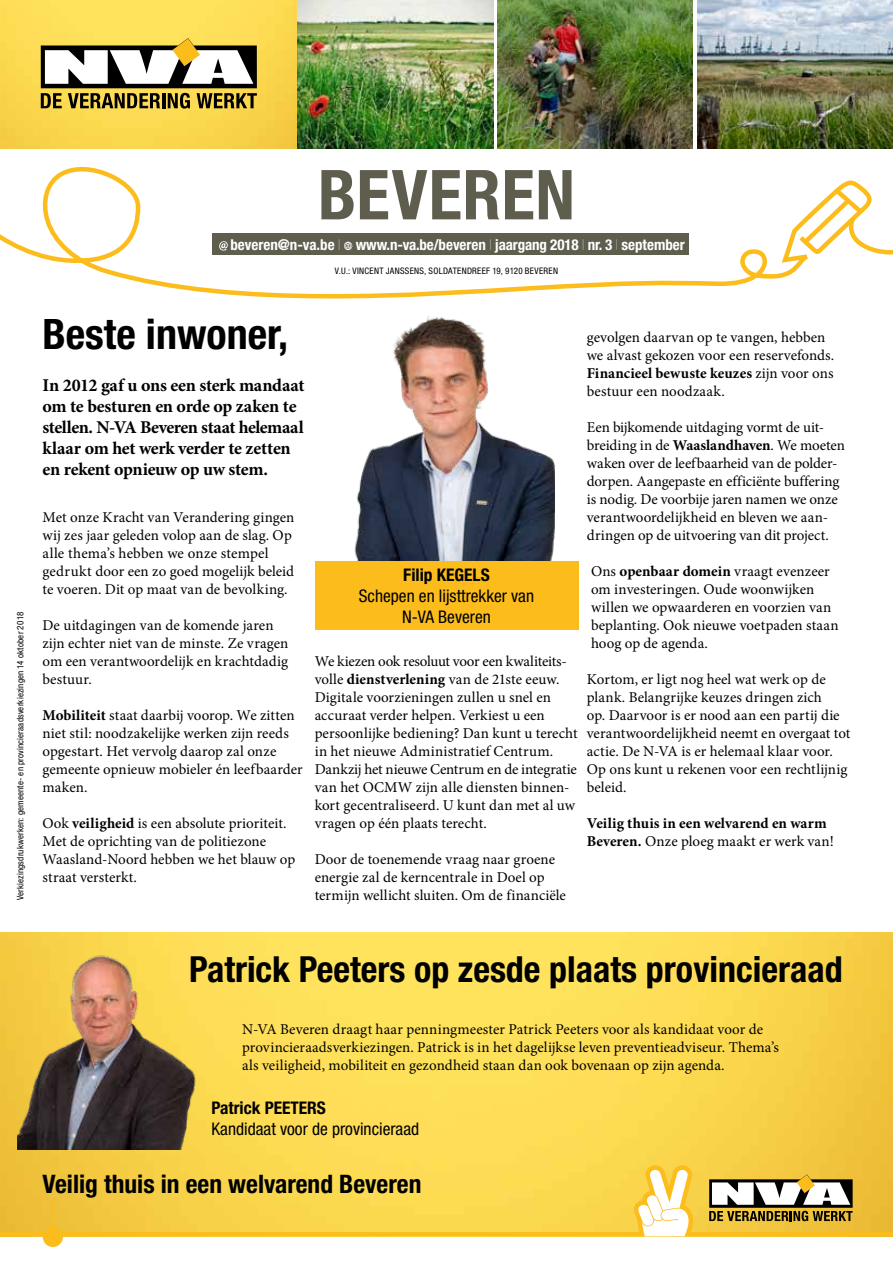
<style>
.page{position:relative;width:893px;height:1263px;background:#fff}
.page>*{position:absolute;margin:0;border:0;box-sizing:border-box;transform-origin:0 0}
.t1{font:700 condensed 69px "Helvetica Neue LT Std";letter-spacing:.01em;color:#5e5d4e}
.t2{font:700 condensed 42px "Helvetica Neue LT Std";color:#000}
.t3{font:700 condensed 36px "Helvetica Neue LT Std";color:#000}
.t4{font:700 condensed 25.5px "Helvetica Neue LT Std";color:#000}
.t5{font:700 18px/21px "Minion Pro";letter-spacing:-.02em;color:#000}
.t6{font:condensed 17.4px/21.3px "Helvetica Neue LT Std";color:#000;text-align:center}
.t7{font:700 condensed 17.4px "Helvetica Neue LT Std";color:#000}
.t8{font:15px/18px "Minion Pro";color:#000}
.t9{font:700 15px/18px "Minion Pro";letter-spacing:.005em;color:#000}
.t10{font:700 condensed 15px "Helvetica Neue LT Std";color:#fff}
.t11{font:condensed 9px "Helvetica Neue LT Std";letter-spacing:.02em;color:#000}
.s1{font-weight:200}
.s2{font-weight:700}
.s3{font-weight:400}
</style>
<div class="page">
<img style="left:0;top:932px;width:893px;height:232px">
<img style="left:0;top:0;width:298px;height:149px">
<svg style="left:41px;top:38px;width:216px;height:71px"></svg>
<svg style="left:0;top:166px;width:893px;height:133px"></svg>
<svg style="left:0;top:1164px;width:893px;height:72px;background:#f7d04b"></svg>
<svg style="left:709px;top:1174px;width:144px;height:47px"></svg>
<div style="left:43px;top:1227px;width:20px;height:20px;background:#fcbd1c;border-radius:50%"></div>
<hr style="left:51px;top:1200px;width:3px;height:37px;background:#fcbd1c">
<img style="left:354px;top:315px;width:201px;height:246px">
<img style="left:17px;top:949px;width:195px;height:200px">
<img style="left:298px;top:0;width:195px;height:149px">
<img style="left:697px;top:0;width:196px;height:149px">
<img style="left:497px;top:0;width:196px;height:149px">
<div style="left:213px;top:234px;width:476px;height:21px;background:#5e5d4e"></div>
<svg style="left:219px;top:241px;width:9px;height:10px"></svg>
<svg style="left:344px;top:242px;width:8px;height:8px"></svg>
<div style="left:315px;top:561px;width:263px;height:69px;background:#fcbd1c"></div>
<p class="t11" style="left:15px;top:900px;width:290px;rotate:-90deg">Verkiezingsdrukwerken: gemeente- en provincieraadsverkiezingen 14 oktober 2018</p>
<h1 class="t1" style="left:318px;top:153px;width:258px">BEVEREN</h1>
<p class="t10" style="left:230px;top:236px;width:456px">beveren@n-va.be <span class="s1">I</span> www.n-va.be/beveren <span class="s1">I</span> jaargang 2018 <span class="s1">I</span> nr. 3 <span class="s1">I</span> september</p>
<p class="t11" style="left:335px;top:266px;width:225px">V.U.: VINCENT JANSSENS, SOLDATENDREEF 19, 9120 BEVEREN</p>
<h2 class="t2" style="left:43px;top:309px;width:247px">Beste inwoner,</h2>
<p class="t5" style="left:43px;top:375px;width:263px">In 2012 gaf u ons een sterk mandaat om te besturen en orde op zaken te stellen. N-VA Beveren staat helemaal klaar om het werk verder te zetten en rekent opnieuw op uw stem.</p>
<p class="t8" style="left:43px;top:508px;width:253px">Met onze Kracht van Verandering gingen wij zes jaar geleden volop aan de slag. Op alle thema’s hebben we onze stempel gedrukt door een zo goed mogelijk beleid te voeren. Dit op maat van de bevolking.</p>
<p class="t8" style="left:43px;top:616px;width:247px">De uitdagingen van de komende jaren zijn echter niet van de minste. Ze vragen om een verantwoordelijk en krachtdadig bestuur.</p>
<p class="t8" style="left:43px;top:706px;width:262px"><span class="s2">Mobiliteit</span> staat daarbij voorop. We zitten niet stil: noodzakelijke werken zijn reeds opgestart. Het vervolg daarop zal onze gemeente opnieuw mobieler én leefbaarder maken.</p>
<p class="t8" style="left:43px;top:814px;width:254px">Ook <span class="s2">veiligheid</span> is een absolute prioriteit.<br>Met de oprichting van de politiezone Waasland-Noord hebben we het blauw op straat versterkt.</p>
<p class="t7" style="left:403px;top:564px;width:88px">Filip KEGELS</p>
<p class="t6" style="left:359px;top:585px;width:177px">Schepen en lijsttrekker van<br>N-VA Beveren</p>
<p class="t8" style="left:315px;top:652px;width:264px">We kiezen ook resoluut voor een kwaliteits&shy;volle <span class="s2">dienstverlening</span> van de 21ste eeuw.<br>Digitale voorzieningen zullen u snel en accuraat verder helpen. Verkiest u een persoonlijke bediening? Dan kunt u terecht in het nieuwe Administratief Centrum.<br>Dankzij het nieuwe Centrum en de integratie van het OCMW zijn alle diensten binnen&shy;kort gecentraliseerd. U kunt dan met al uw vragen op één plaats terecht.</p>
<p class="t8" style="left:315px;top:850px;width:253px">Door de toenemende vraag naar groene energie zal de kerncentrale in Doel op termijn wellicht sluiten. Om de financiële</p>
<p class="t8" style="left:587px;top:328px;width:249px">gevolgen daarvan op te vangen, hebben we alvast gekozen voor een reservefonds.<br><span class="s2">Financieel bewuste keuzes</span> zijn voor ons bestuur een noodzaak.</p>
<p class="t8" style="left:587px;top:418px;width:260px">Een bijkomende uitdaging vormt de uit&shy;breiding in de <span class="s2">Waaslandhaven</span>. We moeten waken over de leefbaarheid van de polder&shy;dorpen. Aangepaste en efficiënte buffering is nodig. De voorbije jaren namen we onze verantwoordelijkheid en bleven we aan&shy;dringen op de uitvoering van dit project.</p>
<p class="t8" style="left:591px;top:562px;width:249px">Ons <span class="s2">openbaar domein</span> vraagt evenzeer om investeringen. Oude woonwijken willen we opwaarderen en voorzien van beplanting. Ook nieuwe voetpaden staan hoog op de agenda.</p>
<p class="t8" style="left:587px;top:670px;width:265px">Kortom, er ligt nog heel wat werk op de plank. Belangrijke keuzes dringen zich<br>op. Daarvoor is er nood aan een partij die verantwoordelijkheid neemt en overgaat tot actie. De N-VA is er helemaal klaar voor.<br>Op ons kunt u rekenen voor een rechtlijnig beleid.</p>
<p class="t9" style="left:587px;top:814px;width:248px">Veilig thuis in een welvarend en warm<br>Beveren. <span class="s3">Onze ploeg maakt er werk van!</span></p>
<h3 class="t3" style="left:189px;top:948px;width:655px">Patrick Peeters op zesde plaats provincieraad</h3>
<p class="t8" style="left:242px;top:1020px;width:538px">N-VA Beveren draagt haar penningmeester Patrick Peeters voor als kandidaat voor de provincieraadsverkiezingen. Patrick is in het dagelijkse leven preventieadviseur. Thema’s als veiligheid, mobiliteit en gezondheid staan dan ook bovenaan op zijn agenda.</p>
<p class="t7" style="left:212px;top:1097px;width:116px">Patrick PEETERS</p>
<p class="t6" style="left:212px;top:1118px;width:209px">Kandidaat voor de provincieraad</p>
<h3 class="t4" style="left:43px;top:1168px;width:380px">Veilig thuis in een welvarend Beveren</h3>
</div>
